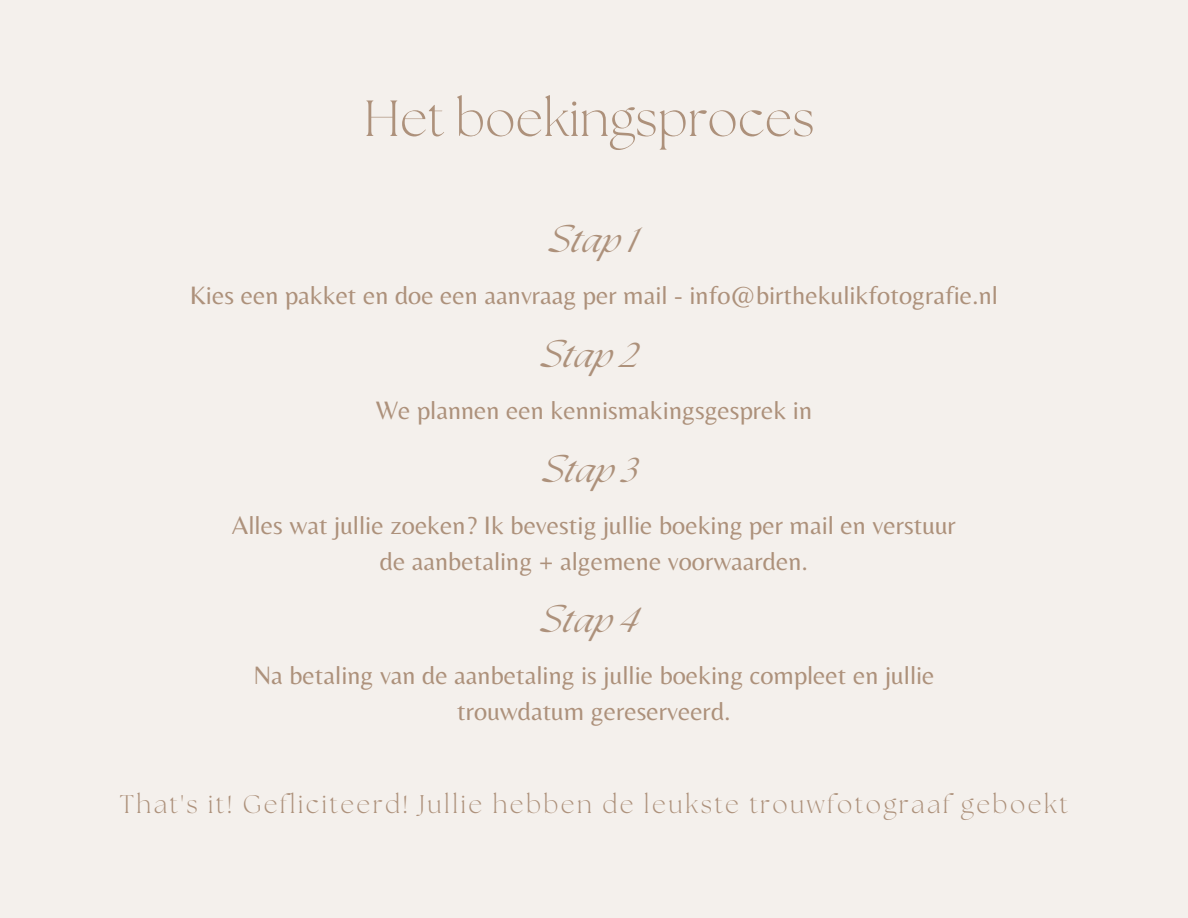
<style>
.page{position:relative;width:1188px;height:918px;background:#f4f0ec}
.page>*{position:absolute;margin:0;border:0;box-sizing:border-box;transform-origin:0 0}
.t1{font:300 50.7px "The Seasons";color:#ad917b}
.t2{font:italic 33.75px "The Seasons";color:#ad917b}
.t3{font:26.25px/36px "Belleza";color:#ad917b;text-align:center}
.t4{font:300 25.5px "The Seasons";letter-spacing:.095em;color:#ad917b}
</style>
<div class="page">
<h1 class="t1" style="left:364px;top:95px;width:452px">Het boekingsproces</h1>
<h2 class="t2" style="left:549px;top:225px;width:91px">Stap 1</h2>
<p class="t3" style="left:190px;top:277px;width:810px">Kies een pakket en doe een aanvraag per mail - info@birthekulikfotografie.nl</p>
<h2 class="t2" style="left:541px;top:340px;width:100px">Stap 2</h2>
<p class="t3" style="left:376px;top:392px;width:438px">We plannen een kennismakingsgesprek in</p>
<h2 class="t2" style="left:543px;top:455px;width:96px">Stap 3</h2>
<p class="t3" style="left:232px;top:506px;width:725px">Alles wat jullie zoeken? Ik bevestig jullie boeking per mail en verstuur de aanbetaling + algemene voorwaarden.</p>
<h2 class="t2" style="left:541px;top:605px;width:100px">Stap 4</h2>
<p class="t3" style="left:253px;top:657px;width:683px">Na betaling van de aanbetaling is jullie boeking compleet en jullie trouwdatum gereserveerd.</p>
<p class="t4" style="left:120px;top:792px;width:950px">That's it! Gefliciteerd! Jullie hebben de leukste trouwfotograaf geboekt</p>
</div>
